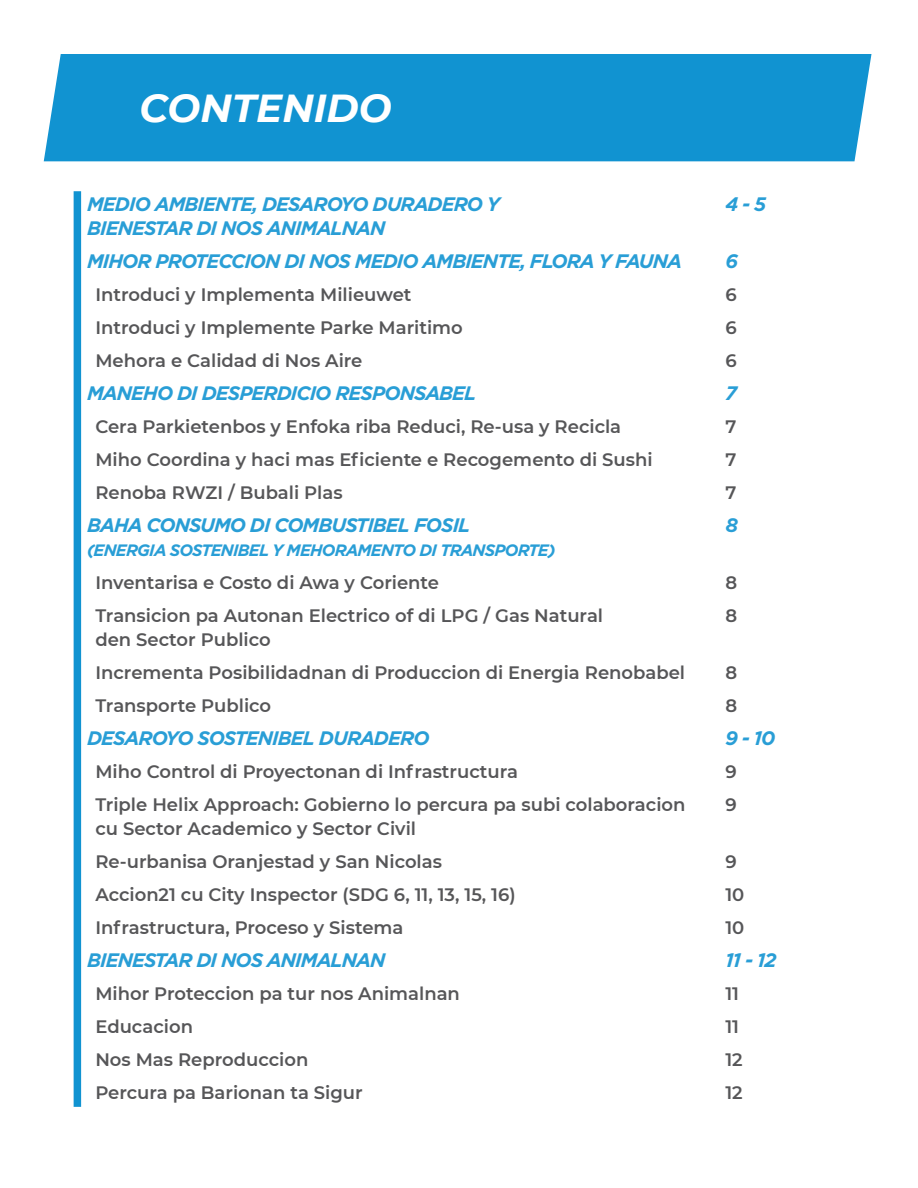
<style>
.page{position:relative;width:918px;height:1188px;background:#fff}
.page>*{position:absolute;margin:0;border:0;box-sizing:border-box;transform-origin:0 0}
.t1{font:italic 700 39px "Montserrat";color:#fff}
.t2{font:italic 700 19.5px "Gotham";letter-spacing:-.05em;color:#299ed6}
.t3{font:600 18px "Montserrat";color:#565658}
.t4{font:italic 700 16.5px "Gotham";letter-spacing:-.05em;color:#299ed6}
</style>
<div class="page">
<div style="left:44px;top:54px;width:827px;height:107px;background:#1193d1"></div>
<div style="left:74px;top:195px;width:7px;height:908px;background:#1193d1"></div>
<p class="t1" style="left:140px;top:80px;width:254px">CONTENIDO</p>
<p class="t2" style="left:87px;top:191px;width:414px">MEDIO AMBIENTE, DESAROYO DURADERO Y</p>
<p class="t2" style="left:725px;top:191px;width:42px">4 - 5</p>
<p class="t2" style="left:87px;top:215px;width:300px">BIENESTAR DI NOS ANIMALNAN</p>
<p class="t2" style="left:87px;top:248px;width:596px">MIHOR PROTECCION DI NOS MEDIO AMBIENTE, FLORA Y FAUNA</p>
<p class="t2" style="left:725px;top:248px;width:14px">6</p>
<p class="t3" style="left:95px;top:281px;width:318px">Introduci y Implementa Milieuwet</p>
<p class="t3" style="left:725px;top:281px;width:13px">6</p>
<p class="t3" style="left:95px;top:314px;width:369px">Introduci y Implemente Parke Maritimo</p>
<p class="t3" style="left:725px;top:314px;width:13px">6</p>
<p class="t3" style="left:95px;top:347px;width:269px">Mehora e Calidad di Nos Aire</p>
<p class="t3" style="left:725px;top:347px;width:13px">6</p>
<p class="t2" style="left:87px;top:380px;width:391px">MANEHO DI DESPERDICIO RESPONSABEL</p>
<p class="t2" style="left:725px;top:380px;width:13px">7</p>
<p class="t3" style="left:95px;top:413px;width:527px">Cera Parkietenbos y Enfoka riba Reduci, Re-usa y Recicla</p>
<p class="t3" style="left:725px;top:413px;width:12px">7</p>
<p class="t3" style="left:95px;top:446px;width:559px">Miho Coordina y haci mas Eficiente e Recogemento di Sushi</p>
<p class="t3" style="left:725px;top:446px;width:12px">7</p>
<p class="t3" style="left:95px;top:479px;width:249px">Renoba RWZI / Bubali Plas</p>
<p class="t3" style="left:725px;top:479px;width:12px">7</p>
<p class="t2" style="left:87px;top:512px;width:385px">BAHA CONSUMO DI COMBUSTIBEL FOSIL</p>
<p class="t2" style="left:725px;top:512px;width:14px">8</p>
<p class="t4" style="left:87px;top:539px;width:470px">(ENERGIA SOSTENIBEL Y MEHORAMENTO DI TRANSPORTE)</p>
<p class="t3" style="left:95px;top:569px;width:345px">Inventarisa e Costo di Awa y Coriente</p>
<p class="t3" style="left:725px;top:569px;width:13px">8</p>
<p class="t3" style="left:95px;top:602px;width:509px">Transicion pa Autonan Electrico of di LPG / Gas Natural</p>
<p class="t3" style="left:725px;top:602px;width:13px">8</p>
<p class="t3" style="left:95px;top:626px;width:177px">den Sector Publico</p>
<p class="t3" style="left:95px;top:659px;width:591px">Incrementa Posibilidadnan di Produccion di Energia Renobabel</p>
<p class="t3" style="left:725px;top:659px;width:13px">8</p>
<p class="t3" style="left:95px;top:692px;width:177px">Transporte Publico</p>
<p class="t3" style="left:725px;top:692px;width:13px">8</p>
<p class="t2" style="left:87px;top:725px;width:344px">DESAROYO SOSTENIBEL DURADERO</p>
<p class="t2" style="left:725px;top:725px;width:52px">9 - 10</p>
<p class="t3" style="left:95px;top:758px;width:424px">Miho Control di Proyectonan di Infrastructura</p>
<p class="t3" style="left:725px;top:758px;width:13px">9</p>
<p class="t3" style="left:95px;top:791px;width:592px">Triple Helix Approach: Gobierno lo percura pa subi colaboracion</p>
<p class="t3" style="left:725px;top:791px;width:13px">9</p>
<p class="t3" style="left:95px;top:815px;width:322px">cu Sector Academico y Sector Civil</p>
<p class="t3" style="left:95px;top:848px;width:348px">Re-urbanisa Oranjestad y San Nicolas</p>
<p class="t3" style="left:725px;top:848px;width:13px">9</p>
<p class="t3" style="left:95px;top:881px;width:422px">Accion21 cu City Inspector (SDG 6, 11, 13, 15, 16)</p>
<p class="t3" style="left:725px;top:881px;width:20px">10</p>
<p class="t3" style="left:95px;top:914px;width:310px">Infrastructura, Proceso y Sistema</p>
<p class="t3" style="left:725px;top:914px;width:20px">10</p>
<p class="t2" style="left:87px;top:947px;width:300px">BIENESTAR DI NOS ANIMALNAN</p>
<p class="t2" style="left:725px;top:947px;width:53px">11 - 12</p>
<p class="t3" style="left:95px;top:980px;width:366px">Mihor Proteccion pa tur nos Animalnan</p>
<p class="t3" style="left:725px;top:980px;width:15px">11</p>
<p class="t3" style="left:95px;top:1013px;width:99px">Educacion</p>
<p class="t3" style="left:725px;top:1013px;width:15px">11</p>
<p class="t3" style="left:95px;top:1046px;width:215px">Nos Mas Reproduccion</p>
<p class="t3" style="left:725px;top:1046px;width:19px">12</p>
<p class="t3" style="left:95px;top:1079px;width:269px">Percura pa Barionan ta Sigur</p>
<p class="t3" style="left:725px;top:1079px;width:19px">12</p>
</div>
